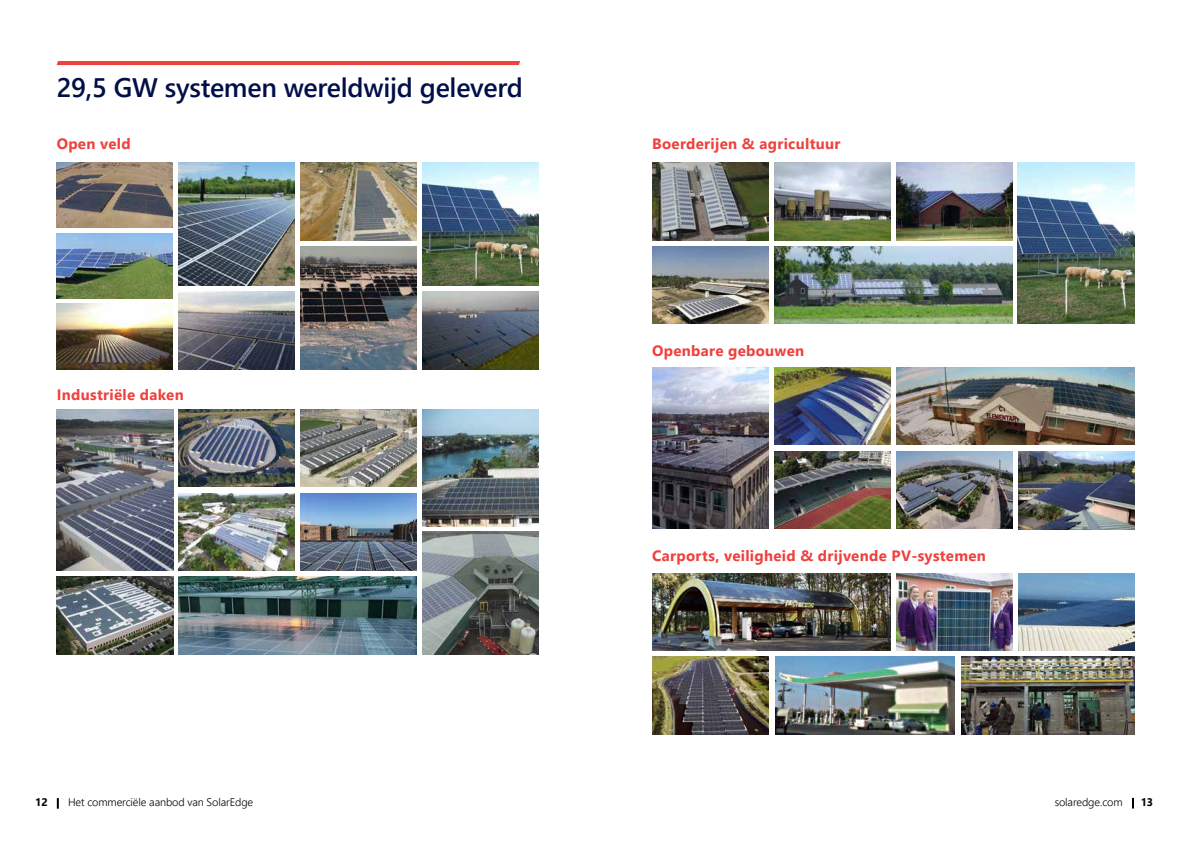
<style>
.page{position:relative;width:1191px;height:842px;background:#fff}
.page>*{position:absolute;margin:0;border:0;box-sizing:border-box;transform-origin:0 0}
.t1{font:600 26.8px "Segoe UI";letter-spacing:-.01em;color:#000f47}
.t2{font:700 15px "Segoe UI";letter-spacing:.02em;color:#ef413d}
.t3{font:300 11px "Segoe UI";letter-spacing:-.01em;color:#000}
.t4{font:700 11px "Segoe UI";color:#000}
</style>
<div class="page">
<hr style="left:57px;top:61px;width:463px;height:4px;background:#ef413d">
<svg style="left:57px;top:798px;width:2px;height:11px"></svg>
<svg style="left:1132px;top:798px;width:2px;height:10px"></svg>
<img style="left:179px;top:409px;width:116px;height:78px">
<img style="left:179px;top:493px;width:116px;height:78px">
<img style="left:57px;top:577px;width:116px;height:77px">
<img style="left:57px;top:410px;width:116px;height:161px">
<img style="left:301px;top:409px;width:116px;height:78px">
<img style="left:301px;top:493px;width:116px;height:78px">
<img style="left:179px;top:577px;width:238px;height:77px">
<img style="left:422px;top:409px;width:116px;height:117px">
<img style="left:422px;top:532px;width:116px;height:122px">
<img style="left:57px;top:163px;width:116px;height:65px">
<img style="left:179px;top:292px;width:116px;height:77px">
<img style="left:57px;top:304px;width:116px;height:65px">
<img style="left:422px;top:292px;width:116px;height:77px">
<img style="left:179px;top:163px;width:116px;height:123px">
<img style="left:422px;top:163px;width:117px;height:123px">
<img style="left:300px;top:247px;width:117px;height:122px">
<img style="left:300px;top:163px;width:117px;height:77px">
<img style="left:57px;top:234px;width:116px;height:65px">
<img style="left:652px;top:163px;width:116px;height:77px">
<img style="left:652px;top:246px;width:116px;height:78px">
<img style="left:774px;top:163px;width:116px;height:77px">
<img style="left:774px;top:246px;width:238px;height:78px">
<img style="left:896px;top:163px;width:116px;height:77px">
<img style="left:1018px;top:163px;width:116px;height:161px">
<img style="left:652px;top:367px;width:116px;height:162px">
<img style="left:896px;top:451px;width:116px;height:78px">
<img style="left:774px;top:367px;width:116px;height:78px">
<img style="left:774px;top:451px;width:116px;height:78px">
<img style="left:896px;top:367px;width:238px;height:78px">
<img style="left:1018px;top:452px;width:116px;height:77px">
<img style="left:652px;top:573px;width:238px;height:77px">
<img style="left:775px;top:657px;width:179px;height:77px">
<img style="left:652px;top:657px;width:116px;height:77px">
<img style="left:896px;top:573px;width:116px;height:77px">
<img style="left:1018px;top:573px;width:116px;height:77px">
<img style="left:961px;top:657px;width:173px;height:77px">
<h1 class="t1" style="left:57px;top:66px;width:468px">29,5 GW systemen wereldwijd geleverd</h1>
<p class="t2" style="left:57px;top:131px;width:76px">Open veld</p>
<p class="t2" style="left:57px;top:382px;width:129px">Industriële daken</p>
<p class="t2" style="left:652px;top:131px;width:190px">Boerderijen &amp; agricultuur</p>
<p class="t2" style="left:652px;top:339px;width:154px">Openbare gebouwen</p>
<p class="t2" style="left:652px;top:543px;width:335px">Carports, veiligheid &amp; drijvende PV-systemen</p>
<p class="t4" style="left:35px;top:793px;width:14px">12</p>
<p class="t3" style="left:68px;top:793px;width:187px">Het commerciële aanbod van SolarEdge</p>
<p class="t3" style="left:1054px;top:793px;width:69px">solaredge.com</p>
<p class="t4" style="left:1140px;top:793px;width:14px">13</p>
</div>
